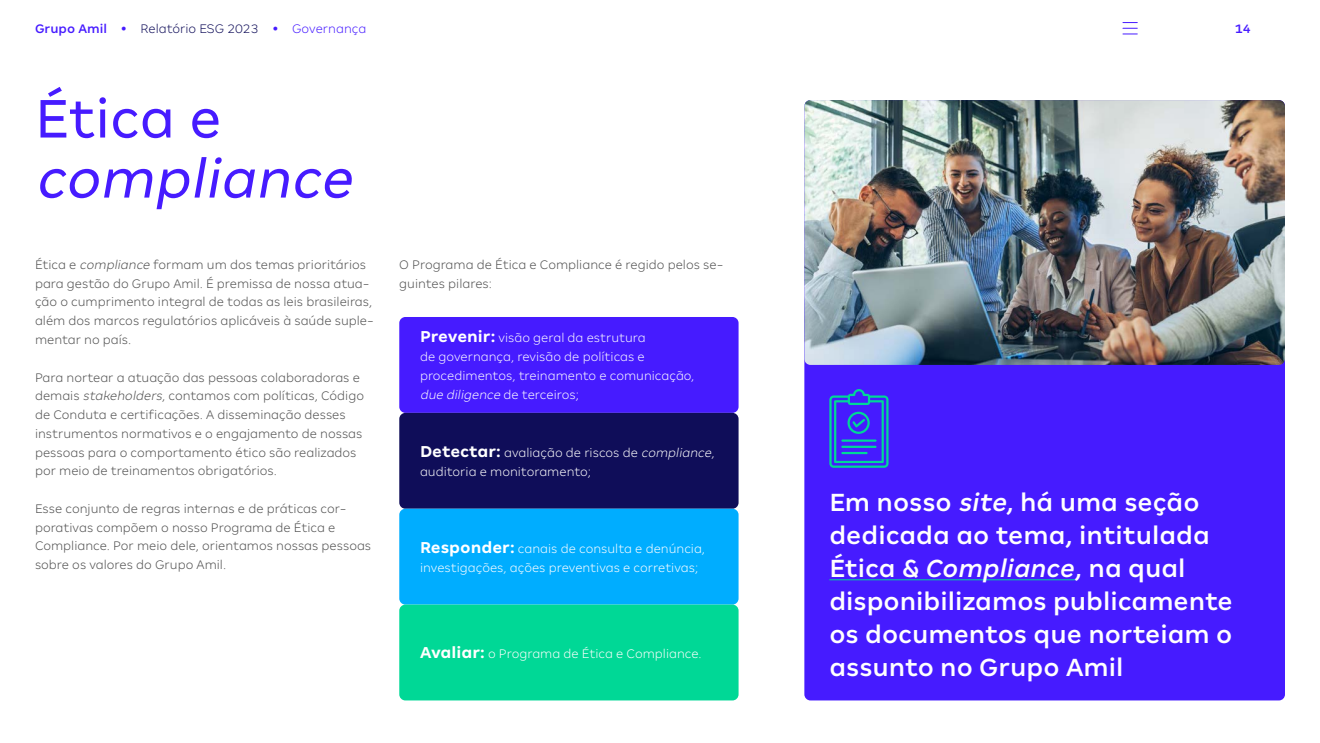
<style>
.page{position:relative;width:1320px;height:743px;background:#fff}
.page>*{position:absolute;margin:0;border:0;box-sizing:border-box;transform-origin:0 0}
.T1__28{font:italic 60px/60px "Amil Typeface";color:#461bff}
.Olho{font:500 27.5px/33px "Amil Typeface";color:#fff}
.Corpo_texto_corrido{font:300 13.75px/18.8px "Amil Typeface";color:#4d4d4d}
.corpo_Bullet{font:300 13.75px/18.8px "Amil Typeface";color:#fff}
.t1{font:300 13.75px "Amil Typeface";color:#0f0d59}
.t2{font:500 13.75px "Amil Typeface";color:#461bff}
.s1{font-weight:500;color:#461bff}
.s2{font-weight:900;color:#461bff}
.s3{color:#461bff}
.s4{font-style:normal}
.s5{font-style:italic}
.s6{font-weight:700;font-size:17.5px}
</style>
<div class="page">
<div style="left:804px;top:295px;width:481px;height:405px;background:#461bff;border-radius:6px"></div>
<div style="left:399px;top:317px;width:340px;height:96px;background:#461bff;border-radius:6px"></div>
<div style="left:399px;top:413px;width:340px;height:95px;background:#0f0d59;border-radius:6px"></div>
<div style="left:399px;top:508px;width:340px;height:96px;background:#00adff;border-radius:6px"></div>
<div style="left:399px;top:604px;width:340px;height:96px;background:#00d896;border-radius:6px"></div>
<hr style="left:829px;top:579px;width:246px;height:1px;background:#00d896">
<img style="left:804px;top:100px;width:481px;height:265px">
<svg style="left:829px;top:389px;width:60px;height:78px"></svg>
<svg style="left:1123px;top:22px;width:14px;height:12px"></svg>
<p class="t1" style="left:35px;top:20px;width:333px"><span class="s1">Grupo Amil</span> <span class="s2">•</span> Relatório ESG 2023 <span class="s2">•</span> <span class="s3">Governança</span></p>
<p class="t2" style="left:1235px;top:20px;width:17px">14</p>
<p class="T1__28" style="left:35px;top:88px;width:331px"><span class="s4">Ética e </span>compliance</p>
<p class="Corpo_texto_corrido" style="left:35px;top:255px;width:340px">Ética e <span class="s5">compliance</span> formam um dos temas prioritários para gestão do Grupo Amil. É premissa de nossa atua&shy;ção o cumprimento integral de todas as leis brasileiras, além dos marcos regulatórios aplicáveis à saúde suple&shy;mentar no país.</p>
<p class="Corpo_texto_corrido" style="left:35px;top:367px;width:331px">Para nortear a atuação das pessoas colaboradoras e demais <span class="s5">stakeholders</span>, contamos com políticas, Código de Conduta e certificações. A disseminação desses instrumentos normativos e o engajamento de nossas pessoas para o comportamento ético são realizados por meio de treinamentos obrigatórios.</p>
<p class="Corpo_texto_corrido" style="left:35px;top:499px;width:338px">Esse conjunto de regras internas e de práticas cor&shy;porativas compõem o nosso Programa de Ética e Compliance. Por meio dele, orientamos nossas pessoas sobre os valores do Grupo Amil.</p>
<p class="Corpo_texto_corrido" style="left:399px;top:255px;width:326px">O Programa de Ética e Compliance é regido pelos se&shy;guintes pilares:</p>
<p class="corpo_Bullet" style="left:420px;top:328px;width:276px"><span class="s6">Prevenir:</span> visão geral da estrutura<br>de governança, revisão de políticas e procedimentos, treinamento e comunicação, <span class="s5">due diligence</span> de terceiros;</p>
<p class="corpo_Bullet" style="left:420px;top:443px;width:296px"><span class="s6">Detectar:</span> avaliação de riscos de <span class="s5">compliance</span>, auditoria e monitoramento;</p>
<p class="corpo_Bullet" style="left:420px;top:538px;width:287px"><span class="s6">Responder:</span> canais de consulta e denúncia, investigações, ações preventivas e corretivas;</p>
<p class="corpo_Bullet" style="left:420px;top:644px;width:283px"><span class="s6">Avaliar:</span> o Programa de Ética e Compliance.</p>
<p class="Olho" style="left:829px;top:485px;width:405px">Em nosso <span class="s5">site</span>, há uma seção dedicada ao tema, intitulada<br>Ética &amp; <span class="s5">Compliance</span>, na qual disponibilizamos publicamente os documentos que norteiam o assunto no Grupo Amil</p>
</div>
